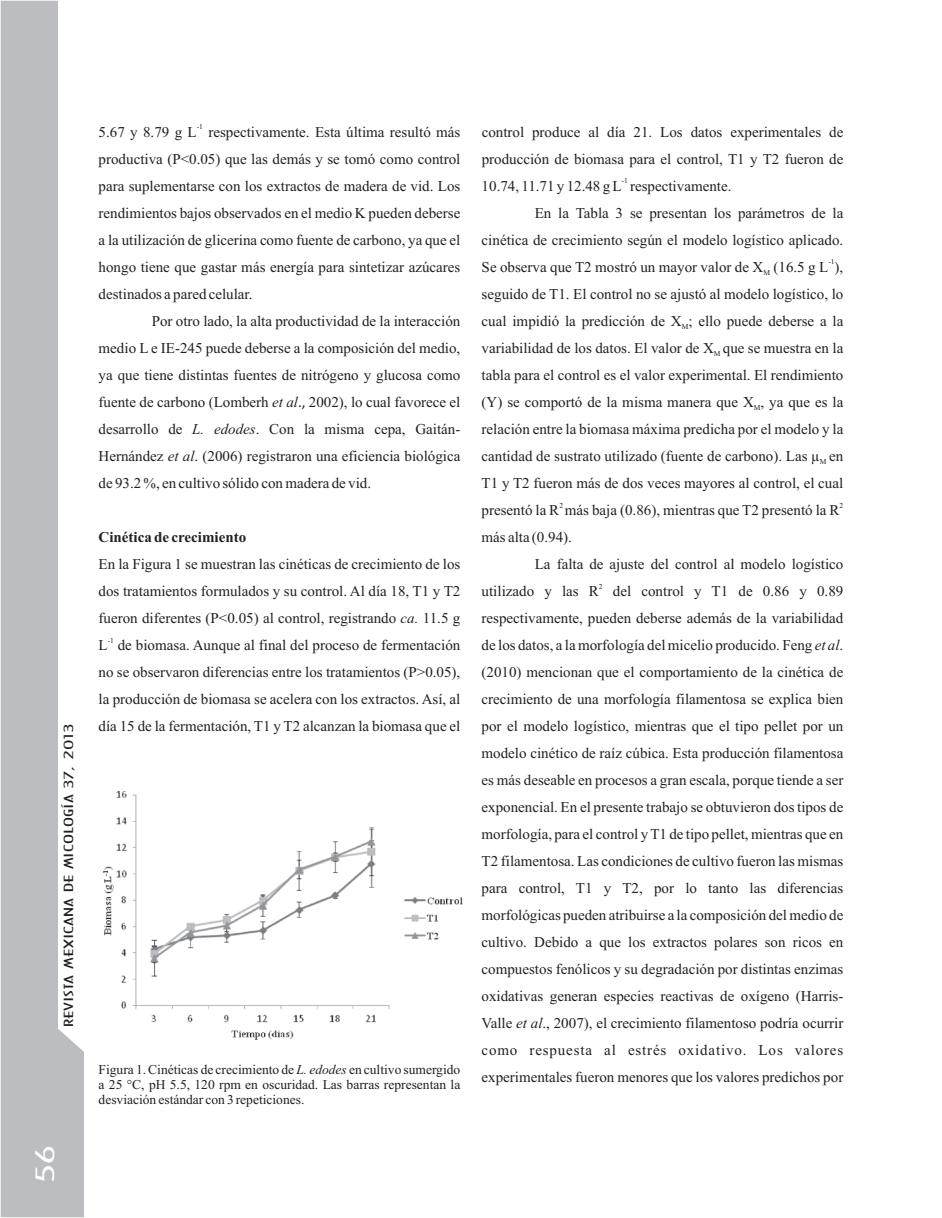
<style>
.page{position:relative;width:942px;height:1218px;background:#fff}
.page>*{position:absolute;margin:0;border:0;box-sizing:border-box;transform-origin:0 0}
.t1{font:24px "Architecture Plain";color:#fff;scale:2 1}
.t2{font:15px/27px "Times New Roman";color:#231f20;text-align:justify}
.t3{font:700 15px "Times New Roman";color:#231f20}
.t4{font:13.5px/15px "Times New Roman";color:#231f20;text-align:justify}
.t5{font:12px "Architecture Plain";color:#231f20;scale:2 1}
.t6{font:7.5px "Times New Roman";color:#231f20}
.s1{font-style:italic}
.s2{font-family:"Calibri"}
</style>
<div class="page">
<svg style="left:1px;top:1px;width:83px;height:1216px;fill:#bcbdc0"></svg>
<img style="left:103px;top:791px;width:360px;height:249px">
<p class="t5" style="left:63px;top:1027px;width:153px;rotate:-90deg">REVISTA MEXICANA DE MICOLOGÍA 37, 2013</p>
<h1 class="t1" style="left:34px;top:1183px;width:20px;rotate:-90deg">56</h1>
<p class="t6" style="left:197px;top:124px;width:8px">-1</p>
<p class="t2" style="left:99px;top:120px;width:363px">5.67 y 8.79 g L respectivamente. Esta última resultó más productiva (P&lt;0.05) que las demás y se tomó como control para suplementarse con los extractos de madera de vid. Los rendimientos bajos observados en el medio K pueden deberse a la utilización de glicerina como fuente de carbono, ya que el hongo tiene que gastar más energía para sintetizar azúcares destinados a pared celular.</p>
<p class="t2" style="left:99px;top:309px;width:363px;text-indent:53px">Por otro lado, la alta productividad de la interacción medio L e IE-245 puede deberse a la composición del medio, ya que tiene distintas fuentes de nitrógeno y glucosa como fuente de carbono (Lomberh <span class="s1">et al</span><span class="s2">.,</span> 2002), lo cual favorece el desarrollo de <span class="s1">L. edodes</span>. Con la misma cepa, Gaitán-Hernández <span class="s1">et al</span>. (2006) registraron una eficiencia biológica de 93.2 %, en cultivo sólido con madera de vid.</p>
<p class="t3" style="left:99px;top:532px;width:149px">Cinética de crecimiento</p>
<p class="t2" style="left:99px;top:552px;width:363px">En la Figura 1 se muestran las cinéticas de crecimiento de los dos tratamientos formulados y su control. Al día 18, T1 y T2 fueron diferentes (P&lt;0.05) al control, registrando <span class="s1">ca.</span> 11.5 g</p>
<p class="t6" style="left:108px;top:637px;width:8px">-1</p>
<p class="t2" style="left:99px;top:633px;width:363px">L de biomasa. Aunque al final del proceso de fermentación no se observaron diferencias entre los tratamientos (P&gt;0.05), la producción de biomasa se acelera con los extractos. Así, al día 15 de la fermentación, T1 y T2 alcanzan la biomasa que el</p>
<p class="t4" style="left:99px;top:1063px;width:363px">Figura 1. Cinéticas de crecimiento de <span class="s1">L. edodes</span> en cultivo sumergido a 25 °C, pH 5.5, 120 rpm en oscuridad. Las barras representan la desviación estándar con 3 repeticiones.</p>
<p class="t2" style="left:481px;top:120px;width:363px">control produce al día 21. Los datos experimentales de producción de biomasa para el control, T1 y T2 fueron de</p>
<p class="t6" style="left:621px;top:178px;width:8px">-1</p>
<p class="t2" style="left:481px;top:174px;width:251px">10.74, 11.71 y 12.48 g L respectivamente.</p>
<p class="t2" style="left:534px;top:201px;width:310px">En la Tabla 3 se presentan los parámetros de la</p>
<p class="t2" style="left:481px;top:228px;width:363px">cinética de crecimiento según el modelo logístico aplicado.</p>
<p class="t6" style="left:828px;top:259px;width:8px">-1</p>
<p class="t2" style="left:481px;top:255px;width:363px">Se observa que T2 mostró un mayor valor de X<sub>M</sub> (16.5 g L ), seguido de T1. El control no se ajustó al modelo logístico, lo cual impidió la predicción de X<sub>M</sub>; ello puede deberse a la variabilidad de los datos. El valor de X<sub>M</sub> que se muestra en la tabla para el control es el valor experimental. El rendimiento (Y) se comportó de la misma manera que X<sub>M</sub>, ya que es la relación entre la biomasa máxima predicha por el modelo y la cantidad de sustrato utilizado (fuente de carbono). Las µ<sub>M</sub> en T1 y T2 fueron más de dos veces mayores al control, el cual</p>
<p class="t6" style="left:559px;top:502px;width:5px">2</p>
<p class="t6" style="left:839px;top:502px;width:5px">2</p>
<p class="t2" style="left:481px;top:498px;width:359px">presentó la R más baja (0.86), mientras que T2 presentó la R más alta (0.94).</p>
<p class="t2" style="left:534px;top:552px;width:310px">La falta de ajuste del control al modelo logístico</p>
<p class="t6" style="left:598px;top:583px;width:5px">2</p>
<p class="t2" style="left:481px;top:579px;width:363px">utilizado y las R del control y T1 de 0.86 y 0.89 respectivamente, pueden deberse además de la variabilidad de los datos, a la morfología del micelio producido. Feng <span class="s1">et al</span>. (2010) mencionan que el comportamiento de la cinética de crecimiento de una morfología filamentosa se explica bien por el modelo logístico, mientras que el tipo pellet por un modelo cinético de raíz cúbica. Esta producción filamentosa es más deseable en procesos a gran escala, porque tiende a ser exponencial. En el presente trabajo se obtuvieron dos tipos de morfología, para el control y T1 de tipo pellet, mientras que en T2 filamentosa. Las condiciones de cultivo fueron las mismas para control, T1 y T2, por lo tanto las diferencias morfológicas pueden atribuirse a la composición del medio de cultivo. Debido a que los extractos polares son ricos en compuestos fenólicos y su degradación por distintas enzimas oxidativas generan especies reactivas de oxígeno (Harris-Valle <span class="s1">et al</span>., 2007), el crecimiento filamentoso podría ocurrir como respuesta al estrés oxidativo. Los valores experimentales fueron menores que los valores predichos por</p>
</div>
